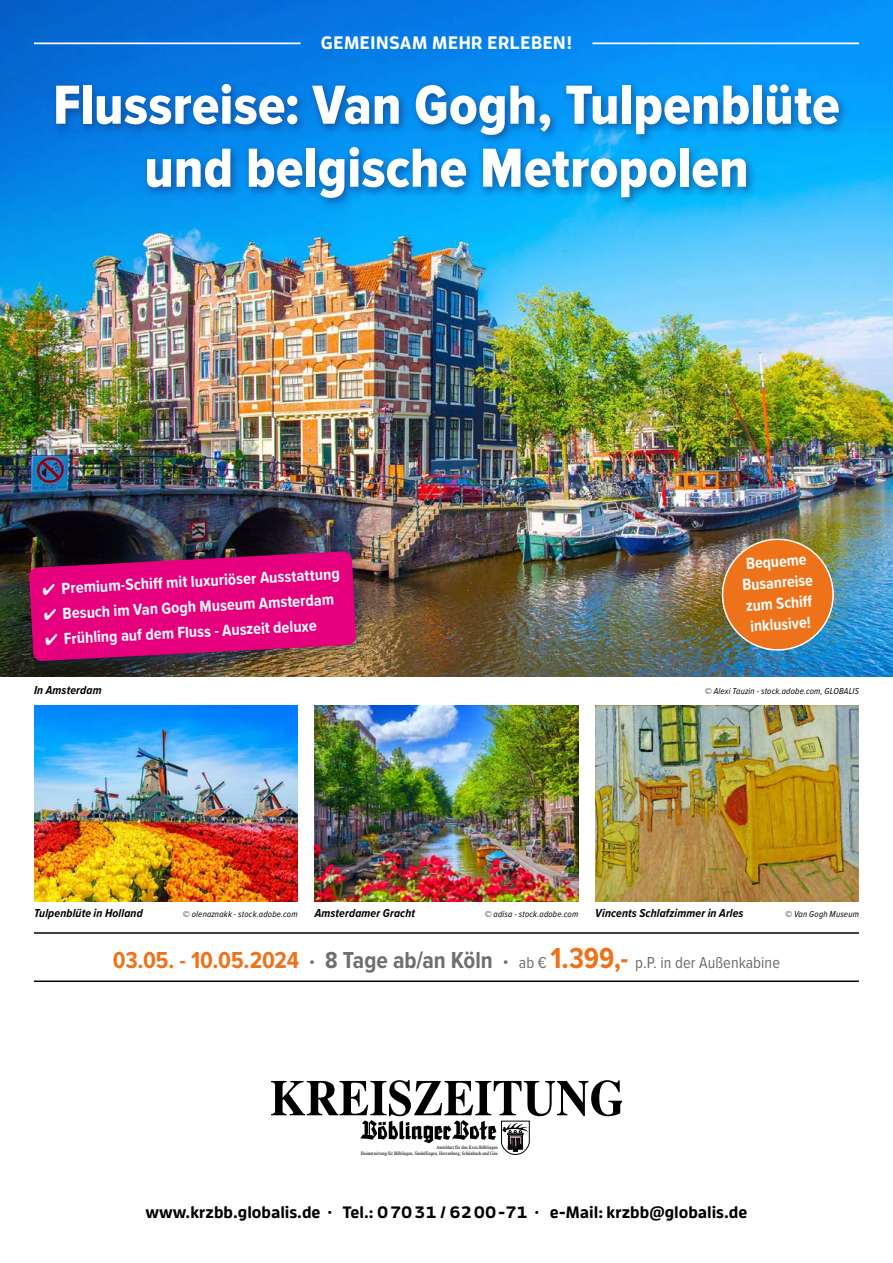
<style>
.page{position:relative;width:893px;height:1263px;background:#fff}
.page>*{position:absolute;margin:0;border:0;box-sizing:border-box;transform-origin:0 0}
.t1{font:57px/63px "Proxima Nova Cond Extrabld";letter-spacing:.005em;color:#fff;text-align:center}
.t2{font:700 condensed 22.5px "Myriad Pro";letter-spacing:.03em;color:#fff}
.t3{font:700 18px "Enzo OT";letter-spacing:.03em;color:#fff}
.t4{font:700 16.5px/21px "Proxima Nova Cond";color:#fff;text-align:center}
.t5{font:700 16.5px "Enzo OT";color:#000}
.t6{font:16.5px "Proxima Nova Cond";color:#706f6f}
.t7{font:italic 700 12px "Proxima Nova Cond";letter-spacing:.01em;color:#000}
.t8{font:italic 9px "Proxima Nova Cond";letter-spacing:.02em;color:#000}
.t9{font:condensed 5.1px/6.1px "Times New Roman";color:#000;text-align:right}
.s1{font-weight:700;font-size:24px;color:#ee7219}
.s2{font-weight:700;font-size:24px}
.s3{font-weight:700;font-size:30px;color:#ee7219}
</style>
<div class="page">
<img style="left:0;top:0;width:893px;height:677px">
<div style="left:51px;top:79px;width:798px;height:130px;background:#184287;opacity:.75"></div>
<hr style="left:34px;top:43px;width:266px;height:1px;background:#fff">
<hr style="left:592px;top:43px;width:267px;height:1px;background:#fff">
<hr style="left:34px;top:932px;width:825px;height:2px;background:#000">
<hr style="left:34px;top:980px;width:825px;height:2px;background:#000">
<img style="left:34px;top:706px;width:264px;height:195px">
<img style="left:315px;top:706px;width:263px;height:195px">
<img style="left:595px;top:706px;width:264px;height:195px">
<div style="left:25px;top:547px;width:345px;height:127px;background:#184287;opacity:.25"></div>
<svg style="left:29px;top:551px;width:327px;height:110px;background:#ca0870"></svg>
<img style="left:721px;top:538px;width:114px;height:113px">
<svg style="left:271px;top:1080px;width:350px;height:75px"></svg>
<h2 class="t2" style="left:329px;top:29px;width:236px">GEMEINSAM MEHR ERLEBEN!</h2>
<h1 class="t1" style="left:53px;top:75px;width:788px">Flussreise: Van Gogh, Tulpenblüte und belgische Metropolen</h1>
<p class="t3" style="left:321px;top:31px;width:253px">GEMEINSAM MEHR ERLEBEN!</p>
<p class="t4" style="left:42px;top:578px;width:299px;rotate:-3deg">✔ Premium-Schiff mit luxuriöser Ausstattung</p>
<p class="t4" style="left:43px;top:603px;width:292px;rotate:-3deg">✔ Besuch im Van Gogh Museum Amsterdam</p>
<p class="t4" style="left:45px;top:629px;width:273px;rotate:-3deg">✔ Frühling auf dem Fluss - Auszeit deluxe</p>
<p class="t4" style="left:740px;top:553px;width:72px;rotate:-4deg">Bequeme<br>Busanreise zum Schiff inklusive!</p>
<p class="t7" style="left:34px;top:681px;width:69px">In Amsterdam</p>
<p class="t8" style="left:705px;top:684px;width:156px">© Alexi Tauzin - stock.adobe.com, GLOBALIS</p>
<p class="t7" style="left:34px;top:904px;width:110px">Tulpenblüte in Holland</p>
<p class="t8" style="left:183px;top:907px;width:116px">© olenaznakk - stock.adobe.com</p>
<p class="t7" style="left:315px;top:904px;width:102px">Amsterdamer Gracht</p>
<p class="t8" style="left:485px;top:907px;width:95px">© adisa - stock.adobe.com</p>
<p class="t7" style="left:595px;top:904px;width:150px">Vincents Schlafzimmer in Arles</p>
<p class="t8" style="left:785px;top:907px;width:75px">© Van Gogh Museum</p>
<p class="t6" style="left:113px;top:950px;width:669px"><span class="s1">03.05. - 10.05.2024</span> <span class="s2">· 8 Tage ab/an Köln ·</span> ab € <span class="s3">1.399,-</span> p.P. in der Außenkabine</p>
<p class="t9" style="left:361px;top:1144px;width:138px">Amtsblatt für den Kreis Böblingen<br>Heimatzeitung für Böblingen, Sindelfingen, Herrenberg, Schönbuch und Gäu</p>
<p class="t5" style="left:145px;top:1202px;width:603px">www.krzbb.globalis.de · Tel.: 0 70 31 / 62 00 - 71 · e-Mail: krzbb@globalis.de</p>
</div>
